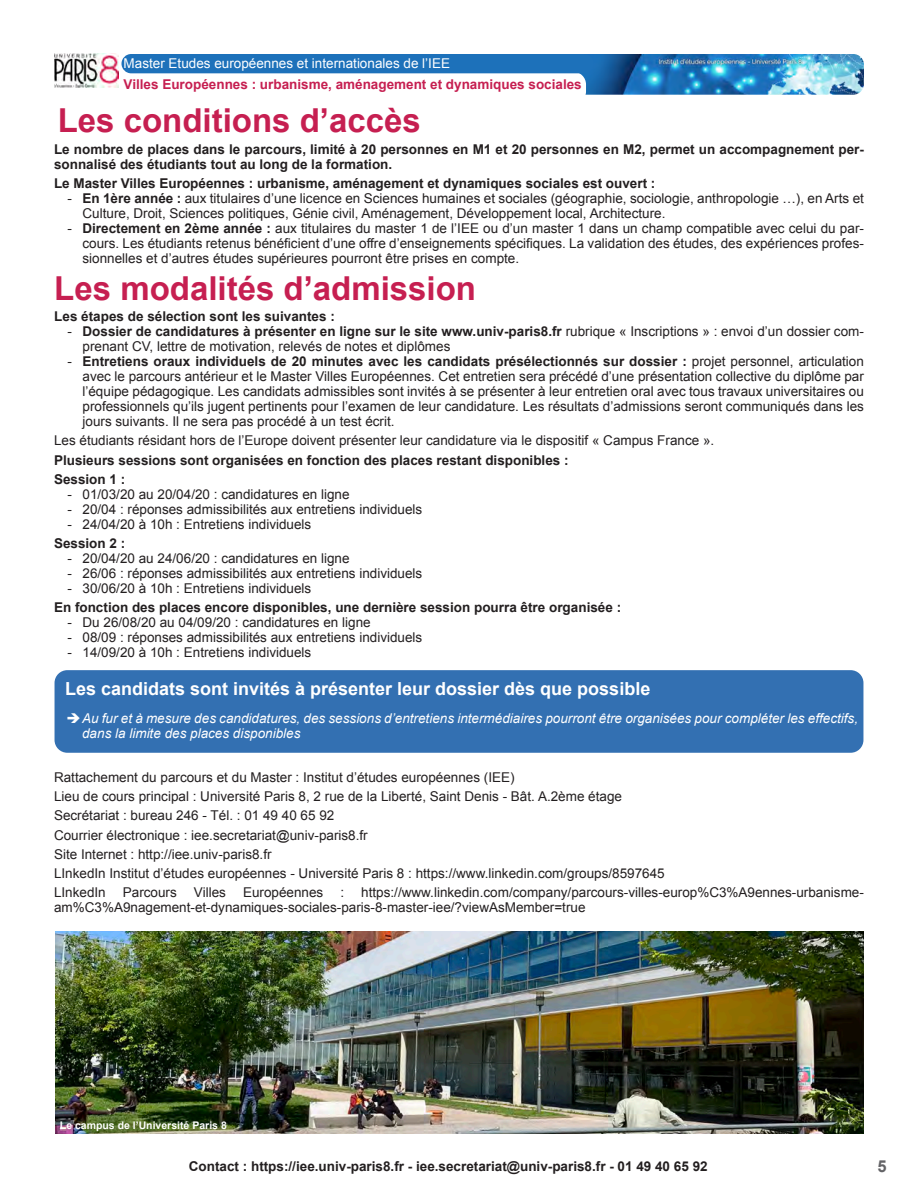
<style>
.page{position:relative;width:918px;height:1188px;background:#fff}
.page>*{position:absolute;margin:0;border:0;box-sizing:border-box;transform-origin:0 0}
.CORPS_DE_TEXTE{font:700 33px "Arial";color:#c61f51}
.TITRE_4_BLEU{font:700 18px "Arial";color:#fff}
.t1{font:700 16.5px "Arial";color:#636366}
.CORPS_DE_TEXTE-2{font:13.5px/15px "Arial";color:#231f20}
.CORPS_DE_TEXTE-3{font:700 13.5px/15px "Arial";color:#231f20}
.t2{font:italic 13.5px/15px "Arial";color:#fff}
.TITRE_1{font:700 13.5px "Arial";color:#c61f51}
.TITRE_1-2{font:13.5px "Arial";color:#fff}
.t3{font:700 10.5px "Arial";color:#fff}
.s1{font-weight:700}
</style>
<div class="page">
<img style="left:579px;top:54px;width:285px;height:41px">
<div style="left:461px;top:72px;width:125px;height:32px;background:#fff;border-radius:13px"></div>
<div style="left:122px;top:54px;width:472px;height:19px;background:#1d71ba;border-radius:10px"></div>
<img style="left:54px;top:54px;width:64px;height:34px">
<div style="left:55px;top:670px;width:808px;height:83px;background:#3370b2;border-radius:13px"></div>
<img style="left:55px;top:931px;width:809px;height:203px">
<p class="TITRE_1-2" style="left:124px;top:54px;width:328px">Master Etudes européennes et internationales de l’IEE</p>
<p class="TITRE_1" style="left:124px;top:75px;width:460px">Villes Européennes : urbanisme, aménagement et dynamiques sociales</p>
<p class="CORPS_DE_TEXTE" style="left:58px;top:99px;width:365px">Les conditions d’accès</p>
<p class="CORPS_DE_TEXTE-3" style="left:54px;top:142px;width:811px">Le nombre de places dans le parcours, limité à 20 personnes en M1 et 20 personnes en M2, permet un accompagnement per&shy;sonnalisé des étudiants tout au long de la formation.</p>
<p class="CORPS_DE_TEXTE-3" style="left:54px;top:176px;width:603px">Le Master Villes Européennes : urbanisme, aménagement et dynamiques sociales est ouvert :</p>
<p class="CORPS_DE_TEXTE-2" style="left:82px;top:191px;width:783px;text-indent:-15px">- <span class="s1">En 1ère année :</span> aux titulaires d’une licence en Sciences humaines et sociales (géographie, sociologie, anthropologie …), en Arts et<br>Culture, Droit, Sciences politiques, Génie civil, Aménagement, Développement local, Architecture.</p>
<p class="CORPS_DE_TEXTE-2" style="left:82px;top:221px;width:783px;text-align:justify;text-indent:-15px">- <span class="s1">Directement en 2ème année :</span> aux titulaires du master 1 de l’IEE ou d’un master 1 dans un champ compatible avec celui du par&shy;cours. Les étudiants retenus bénéficient d’une offre d’enseignements spécifiques. La validation des études, des expériences profes&shy;sionnelles et d’autres études supérieures pourront être prises en compte.</p>
<p class="CORPS_DE_TEXTE" style="left:54px;top:266px;width:423px">Les modalités d’admission</p>
<p class="CORPS_DE_TEXTE-3" style="left:54px;top:310px;width:282px">Les étapes de sélection sont les suivantes :</p>
<p class="CORPS_DE_TEXTE-2" style="left:82px;top:324px;width:783px;text-indent:-15px">- <span class="s1">Dossier de candidatures à présenter en ligne sur le site www.univ-paris8.fr</span> rubrique « Inscriptions » : envoi d’un dossier com&shy;prenant CV, lettre de motivation, relevés de notes et diplômes</p>
<p class="CORPS_DE_TEXTE-2" style="left:82px;top:354px;width:783px;text-align:justify;text-indent:-15px">- <span class="s1">Entretiens oraux individuels de 20 minutes avec les candidats présélectionnés sur dossier :</span> projet personnel, articulation avec le parcours antérieur et le Master Villes Européennes. Cet entretien sera précédé d’une présentation collective du diplôme par l’équipe pédagogique. Les candidats admissibles sont invités à se présenter à leur entretien oral avec tous travaux universitaires ou professionnels qu’ils jugent pertinents pour l’examen de leur candidature. Les résultats d’admissions seront communiqués dans les jours suivants. Il ne sera pas procédé à un test écrit.</p>
<p class="CORPS_DE_TEXTE-2" style="left:54px;top:433px;width:662px">Les étudiants résidant hors de l’Europe doivent présenter leur candidature via le dispositif « Campus France ».</p>
<p class="CORPS_DE_TEXTE-3" style="left:54px;top:453px;width:516px">Plusieurs sessions sont organisées en fonction des places restant disponibles :</p>
<p class="CORPS_DE_TEXTE-3" style="left:54px;top:472px;width:73px">Session 1 :</p>
<p class="CORPS_DE_TEXTE-2" style="left:68px;top:487px;width:284px">- 01/03/20 au 20/04/20 : candidatures en ligne</p>
<p class="CORPS_DE_TEXTE-2" style="left:68px;top:502px;width:356px">- 20/04 : réponses admissibilités aux entretiens individuels</p>
<p class="CORPS_DE_TEXTE-2" style="left:68px;top:517px;width:245px">- 24/04/20 à 10h : Entretiens individuels</p>
<p class="CORPS_DE_TEXTE-3" style="left:54px;top:536px;width:73px">Session 2 :</p>
<p class="CORPS_DE_TEXTE-2" style="left:68px;top:551px;width:284px">- 20/04/20 au 24/06/20 : candidatures en ligne</p>
<p class="CORPS_DE_TEXTE-2" style="left:68px;top:566px;width:356px">- 26/06 : réponses admissibilités aux entretiens individuels</p>
<p class="CORPS_DE_TEXTE-2" style="left:68px;top:581px;width:245px">- 30/06/20 à 10h : Entretiens individuels</p>
<p class="CORPS_DE_TEXTE-3" style="left:54px;top:600px;width:569px">En fonction des places encore disponibles, une dernière session pourra être organisée :</p>
<p class="CORPS_DE_TEXTE-2" style="left:68px;top:615px;width:305px">- Du 26/08/20 au 04/09/20 : candidatures en ligne</p>
<p class="CORPS_DE_TEXTE-2" style="left:68px;top:630px;width:356px">- 08/09 : réponses admissibilités aux entretiens individuels</p>
<p class="CORPS_DE_TEXTE-2" style="left:68px;top:645px;width:245px">- 14/09/20 à 10h : Entretiens individuels</p>
<p class="TITRE_4_BLEU" style="left:65px;top:677px;width:587px">Les candidats sont invités à présenter leur dossier dès que possible</p>
<p class="t2" style="left:82px;top:711px;width:777px">Au fur et à mesure des candidatures, des sessions d’entretiens intermédiaires pourront être organisées pour compléter les effectifs, dans la limite des places disponibles</p>
<p class="CORPS_DE_TEXTE-2" style="left:54px;top:770px;width:462px">Rattachement du parcours et du Master : Institut d’études européennes (IEE)</p>
<p class="CORPS_DE_TEXTE-2" style="left:54px;top:789px;width:570px">Lieu de cours principal : Université Paris 8, 2 rue de la Liberté, Saint Denis - Bât. A.2ème étage</p>
<p class="CORPS_DE_TEXTE-2" style="left:54px;top:808px;width:282px">Secrétariat : bureau 246 - Tél. : 01 49 40 65 92</p>
<p class="CORPS_DE_TEXTE-2" style="left:54px;top:827px;width:315px">Courrier électronique : iee.secretariat@univ-paris8.fr</p>
<p class="CORPS_DE_TEXTE-2" style="left:54px;top:847px;width:219px">Site Internet : http://iee.univ-paris8.fr</p>
<p class="CORPS_DE_TEXTE-2" style="left:54px;top:866px;width:612px">LInkedIn Institut d’études européennes - Université Paris 8 : https://www.linkedin.com/groups/8597645</p>
<p class="CORPS_DE_TEXTE-2" style="left:54px;top:885px;width:53px">LInkedIn</p>
<p class="CORPS_DE_TEXTE-2" style="left:123px;top:885px;width:56px">Parcours</p>
<p class="CORPS_DE_TEXTE-2" style="left:194px;top:885px;width:34px">Villes</p>
<p class="CORPS_DE_TEXTE-2" style="left:243px;top:885px;width:82px">Européennes</p>
<p class="CORPS_DE_TEXTE-2" style="left:340px;top:885px;width:5px">:</p>
<p class="CORPS_DE_TEXTE-2" style="left:54px;top:885px;width:811px;text-indent:307px">https://www.linkedin.com/company/parcours-villes-europ%C3%A9ennes-urbanisme&shy;am%C3%A9nagement-et-dynamiques-sociales-paris-8-master-iee/?viewAsMember=true</p>
<p class="t3" style="left:60px;top:1118px;width:168px">Le campus de l’Université Paris 8</p>
<p class="CORPS_DE_TEXTE-3" style="left:189px;top:1159px;width:520px">Contact : https://iee.univ-paris8.fr - iee.secretariat@univ-paris8.fr - 01 49 40 65 92</p>
<p class="t1" style="left:878px;top:1155px;width:11px">5</p>
</div>
